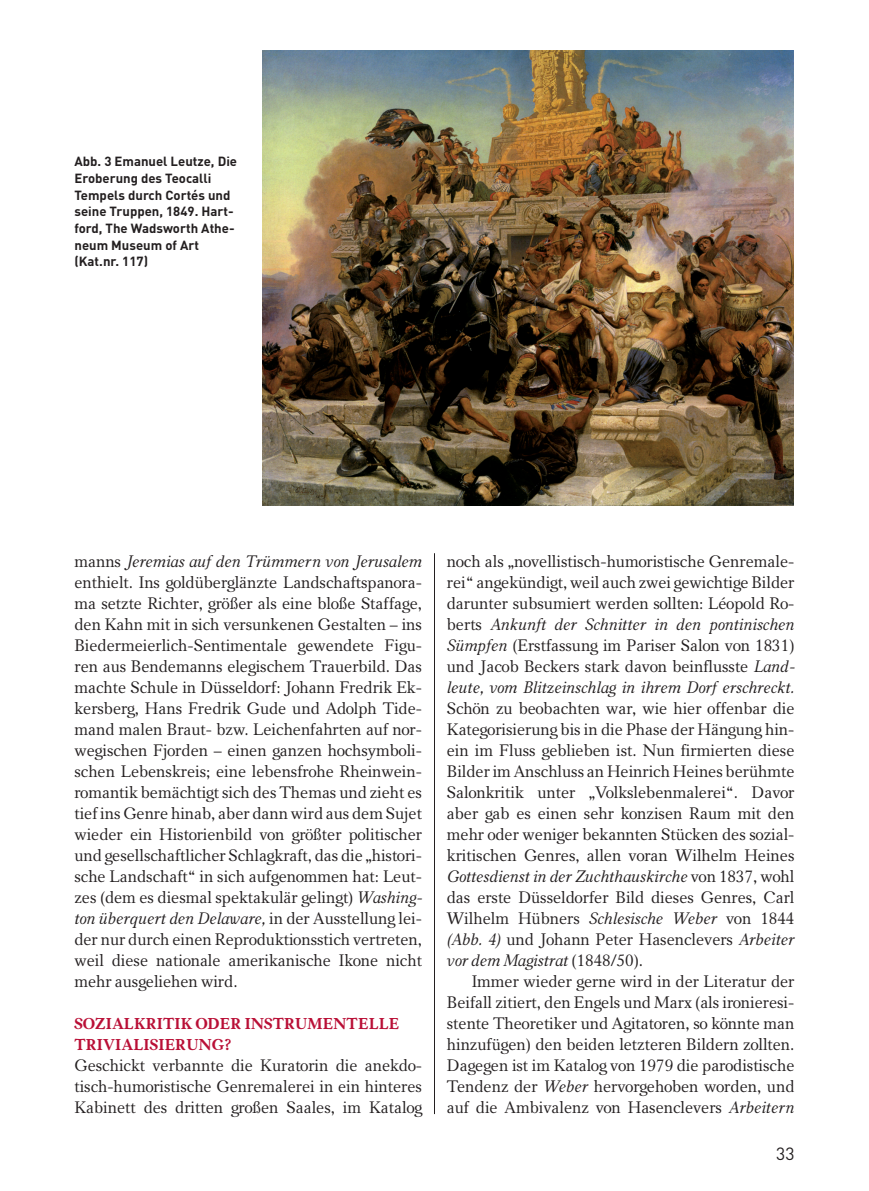
<style>
.page{position:relative;width:869px;height:1191px;background:#fff}
.page>*{position:absolute;margin:0;border:0;box-sizing:border-box;transform-origin:0 0}
.t1{font:17.5px "DINOT";color:#231f20}
.t2{font:16.62px/21px "Carniola";letter-spacing:-.005em;color:#231f20;text-align:justify}
.t3{font:700 15.75px/21px "Carniola";letter-spacing:-.005em;color:#b90f36}
.t4{font:700 13.12px/16.6px "DINOT";color:#231f20}
.s1{font-style:italic}
</style>
<div class="page">
<hr style="left:434px;top:553px;width:1px;height:561px;background:#231f20">
<img style="left:262px;top:51px;width:531px;height:454px">
<p class="t4" style="left:74px;top:155px;width:164px">Abb. 3 Emanuel Leutze, Die<br>Eroberung des Teocalli<br>Tempels durch Cortés und seine Truppen, 1849. Hart&shy;ford, The Wadsworth Athe&shy;neum Museum of Art (Kat.nr. 117)</p>
<p class="t2" style="left:74px;top:551px;width:349px;text-align:left">manns <span class="s1">Jeremias auf den Trümmern von Jerusalem </span>enthielt. Ins goldüberglänzte Landschaftspanora&shy;ma setzte Richter, größer als eine bloße Staffage, den Kahn mit in sich versunkenen Gestalten – ins Biedermeierlich-Sentimentale gewendete Figu&shy;ren aus Bendemanns elegischem Trauerbild. Das machte Schule in Düsseldorf: Johann Fredrik Ek&shy;kersberg, Hans Fredrik Gude und Adolph Tide&shy;mand malen Braut- bzw. Leichenfahrten auf nor&shy;wegischen Fjorden – einen ganzen hochsymboli&shy;schen Lebenskreis; eine lebensfrohe Rheinwein&shy;romantik bemächtigt sich des Themas und zieht es tief ins Genre hinab, aber dann wird aus dem Sujet wieder ein Historienbild von größter politischer und gesellschaftlicher Schlagkraft, das die „histori&shy;sche Landschaft“ in sich aufgenommen hat: Leut&shy;zes (dem es diesmal spektakulär gelingt) <span class="s1">Washing&shy;ton überquert den Delaware,</span> in der Ausstellung lei&shy;der nur durch einen Reproduktionsstich vertreten, weil diese nationale amerikanische Ikone nicht mehr ausgeliehen wird.</p>
<p class="t3" style="left:74px;top:1013px;width:326px">SOZIALKRITIK ODER INSTRUMENTELLE<br>TRIVIALISIERUNG?</p>
<p class="t2" style="left:74px;top:1055px;width:349px">Geschickt verbannte die Kuratorin die anekdo&shy;tisch-humoristische Genremalerei in ein hinteres Kabinett des dritten großen Saales, im Katalog</p>
<p class="t2" style="left:446px;top:551px;width:349px;text-align:left">noch als „novellistisch-humoristische Genremale&shy;rei“ angekündigt, weil auch zwei gewichtige Bilder darunter subsumiert werden sollten: Léopold Ro&shy;berts <span class="s1">Ankunft der Schnitter in den pontinischen Sümpfen</span> (Erstfassung im Pariser Salon von 1831) und Jacob Beckers stark davon beinflusste <span class="s1">Land&shy;leute, vom Blitzeinschlag in ihrem Dorf erschreckt.</span></p>
<p class="t2" style="left:446px;top:698px;width:349px">Schön zu beobachten war, wie hier offenbar die Kategorisierung bis in die Phase der Hängung hin&shy;ein im Fluss geblieben ist. Nun firmierten diese Bilder im Anschluss an Heinrich Heines berühmte Salonkritik unter „Volkslebenmalerei“. Davor aber gab es einen sehr konzisen Raum mit den mehr oder weniger bekannten Stücken des sozial&shy;kritischen Genres, allen voran Wilhelm Heines <span class="s1">Gottesdienst in der Zuchthauskirche</span> von 1837, wohl das erste Düsseldorfer Bild dieses Genres, Carl Wilhelm Hübners <span class="s1">Schlesische Weber</span> von 1844 <span class="s1">(Abb. 4)</span> und Johann Peter Hasenclevers <span class="s1">Arbeiter vor dem Magistrat</span> (1848/50).</p>
<p class="t2" style="left:446px;top:971px;width:349px;text-indent:25px">Immer wieder gerne wird in der Literatur der Beifall zitiert, den Engels und Marx (als ironieresi&shy;stente Theoretiker und Agitatoren, so könnte man hinzufügen) den beiden letzteren Bildern zollten.<br>Dagegen ist im Katalog von 1979 die parodistische Tendenz der <span class="s1">Weber</span> hervorgehoben worden, und auf die Ambivalenz von Hasenclevers <span class="s1">Arbeitern</span></p>
<p class="t1" style="left:776px;top:1147px;width:20px">33</p>
</div>
